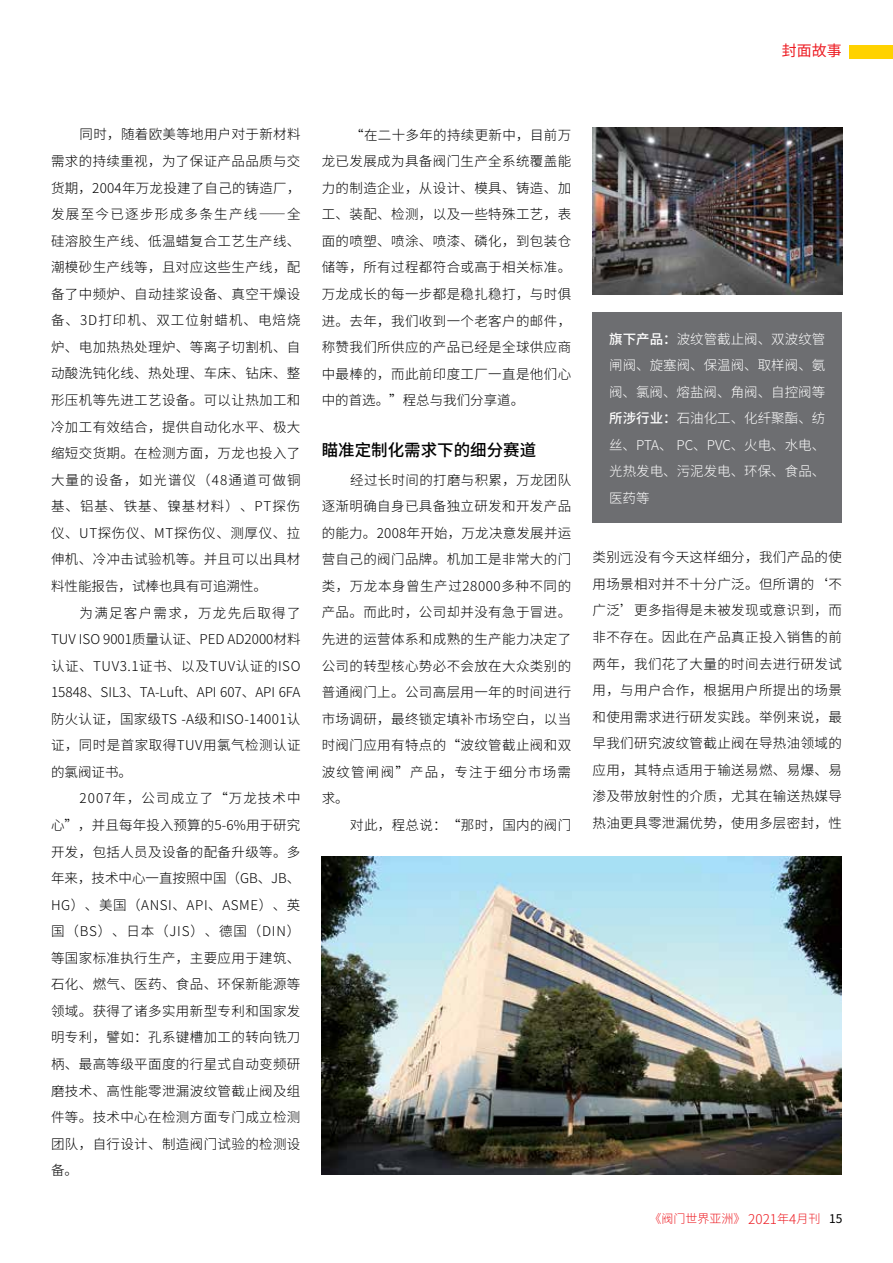
<style>
.page{position:relative;width:893px;height:1263px;background:#fff}
.page>*{position:absolute;margin:0;border:0;box-sizing:border-box;transform-origin:0 0}
.t1{font:500 16.5px "Source Han Sans CN";color:#000}
.t2{font:15px "Source Han Sans CN";color:#ed1c23}
.t3{font:300 13.5px/26.5px "Source Han Sans CN";letter-spacing:.03em;color:#000;text-align:justify}
.t4{font:300 13.5px/26.5px "Source Han Sans CN";color:#fff;text-align:justify}
.t5{font:300 13.5px "Source Han Sans CN";color:#000}
.t6{font:300 13.5px "Source Han Sans CN";letter-spacing:.075em;color:#000}
.t7{font:300 13.5px "Source Han Sans CN";letter-spacing:.1em;color:#000}
.t8{font:300 13.5px "Source Han Sans CN";letter-spacing:.06em;color:#000}
.t9{font:300 13.5px "Source Han Sans CN";letter-spacing:.01em;color:#000}
.t10{font:300 13.5px "Source Han Sans CN";letter-spacing:.085em;color:#000}
.t11{font:300 13.5px "Source Han Sans CN";letter-spacing:.09em;color:#000}
.t12{font:300 12px "Source Han Sans CN";color:#ed1c23}
.s1{font-weight:500}
.s2{font-size:13.5px}
.s3{font-weight:400;color:#000}
</style>
<div class="page">
<div style="left:593px;top:312px;width:249px;height:211px;background:#6d6e71"></div>
<div style="left:849px;top:45px;width:44px;height:14px;background:#ffd200"></div>
<img style="left:322px;top:857px;width:520px;height:318px">
<img style="left:592px;top:128px;width:251px;height:166px">
<p class="t2" style="left:782px;top:43px;width:61px">封面故事</p>
<p class="t3" style="left:80px;top:122px;width:222px">同时，随着欧美等地用户对于新材料</p>
<p class="t3" style="left:51px;top:148px;width:251px">需求的持续重视，为了保证产品品质与交</p>
<p class="t3" style="left:51px;top:175px;width:251px">货期，2004年万龙投建了自己的铸造厂，</p>
<p class="t7" style="left:51px;top:207px;width:251px">发展至今已逐步形成多条生产线——全</p>
<p class="t3" style="left:51px;top:228px;width:251px">硅溶胶生产线、低温蜡复合工艺生产线、</p>
<p class="t3" style="left:51px;top:254px;width:251px">潮模砂生产线等，且对应这些生产线，配</p>
<p class="t3" style="left:51px;top:281px;width:251px">备了中频炉、自动挂浆设备、真空干燥设</p>
<p class="t6" style="left:51px;top:313px;width:251px">备、3D打印机、双工位射蜡机、电焙烧</p>
<p class="t3" style="left:51px;top:334px;width:251px">炉、电加热热处理炉、等离子切割机、自</p>
<p class="t3" style="left:51px;top:360px;width:251px">动酸洗钝化线、热处理、车床、钻床、整</p>
<p class="t3" style="left:51px;top:387px;width:251px">形压机等先进工艺设备。可以让热加工和</p>
<p class="t3" style="left:51px;top:414px;width:251px">冷加工有效结合，提供自动化水平、极大</p>
<p class="t3" style="left:51px;top:440px;width:251px">缩短交货期。在检测方面，万龙也投入了</p>
<p class="t10" style="left:51px;top:472px;width:251px">大量的设备，如光谱仪（48通道可做铜</p>
<p class="t6" style="left:51px;top:499px;width:251px">基、铝基、铁基、镍基材料）、PT探伤</p>
<p class="t3" style="left:51px;top:520px;width:251px">仪、UT探伤仪、MT探伤仪、测厚仪、拉</p>
<p class="t3" style="left:51px;top:546px;width:251px">伸机、冷冲击试验机等。并且可以出具材</p>
<p class="t5" style="left:51px;top:578px;width:217px">料性能报告，试棒也具有可追溯性。</p>
<p class="t7" style="left:80px;top:605px;width:223px">为满足客户需求，万龙先后取得了</p>
<p class="t5" style="left:51px;top:631px;width:251px">TUV ISO 9001质量认证、PED AD2000材料</p>
<p class="t3" style="left:51px;top:653px;width:251px">认证、TUV3.1证书、以及TUV认证的ISO</p>
<p class="t5" style="left:51px;top:685px;width:251px">15848、SIL3、TA-Luft、API 607、API 6FA</p>
<p class="t3" style="left:51px;top:706px;width:251px">防火认证，国家级TS -A级和ISO-14001认</p>
<p class="t3" style="left:51px;top:732px;width:251px">证，同时是首家取得TUV用氯气检测认证</p>
<p class="t3" style="left:51px;top:759px;width:82px">的氯阀证书。</p>
<p class="t6" style="left:80px;top:791px;width:223px">2007年，公司成立了“万龙技术中</p>
<p class="t9" style="left:51px;top:817px;width:251px">心”，并且每年投入预算的5-6%用于研究</p>
<p class="t3" style="left:51px;top:838px;width:251px">开发，包括人员及设备的配备升级等。多</p>
<p class="t5" style="left:51px;top:870px;width:251px">年来，技术中心一直按照中国（GB、JB、</p>
<p class="t3" style="left:51px;top:892px;width:251px">HG）、美国（ANSI、API、ASME）、英</p>
<p class="t8" style="left:51px;top:924px;width:251px">国（BS）、日本（JIS）、德国（DIN）</p>
<p class="t3" style="left:51px;top:945px;width:251px">等国家标准执行生产，主要应用于建筑、</p>
<p class="t3" style="left:51px;top:971px;width:251px">石化、燃气、医药、食品、环保新能源等</p>
<p class="t3" style="left:51px;top:998px;width:251px">领域。获得了诸多实用新型专利和国家发</p>
<p class="t3" style="left:51px;top:1024px;width:251px">明专利，譬如：孔系键槽加工的转向铣刀</p>
<p class="t3" style="left:51px;top:1051px;width:251px">柄、最高等级平面度的行星式自动变频研</p>
<p class="t3" style="left:51px;top:1077px;width:251px">磨技术、高性能零泄漏波纹管截止阀及组</p>
<p class="t3" style="left:51px;top:1104px;width:251px">件等。技术中心在检测方面专门成立检测</p>
<p class="t3" style="left:51px;top:1131px;width:251px">团队，自行设计、制造阀门试验的检测设</p>
<p class="t3" style="left:51px;top:1157px;width:28px">备。</p>
<p class="t3" style="left:322px;top:122px;width:251px;text-indent:28px">“在二十多年的持续更新中，目前万龙已发展成为具备阀门生产全系统覆盖能力的制造企业，从设计、模具、铸造、加工、装配、检测，以及一些特殊工艺，表面的喷塑、喷涂、喷漆、磷化，到包装仓储等，所有过程都符合或高于相关标准。万龙成长的每一步都是稳扎稳打，与时俱进。去年，我们收到一个老客户的邮件，称赞我们所供应的产品已经是全球供应商中最棒的，而此前印度工厂一直是他们心中的首选。”程总与我们分享道。</p>
<p class="t1" style="left:322px;top:441px;width:216px">瞄准定制化需求下的细分赛道</p>
<p class="t3" style="left:350px;top:467px;width:222px">经过长时间的打磨与积累，万龙团队</p>
<p class="t3" style="left:322px;top:493px;width:251px">逐渐明确自身已具备独立研发和开发产品</p>
<p class="t3" style="left:322px;top:520px;width:251px">的能力。2008年开始，万龙决意发展并运</p>
<p class="t3" style="left:322px;top:546px;width:251px">营自己的阀门品牌。机加工是非常大的门</p>
<p class="t3" style="left:322px;top:573px;width:251px">类，万龙本身曾生产过28000多种不同的</p>
<p class="t3" style="left:322px;top:599px;width:251px">产品。而此时，公司却并没有急于冒进。</p>
<p class="t3" style="left:322px;top:626px;width:251px">先进的运营体系和成熟的生产能力决定了</p>
<p class="t3" style="left:322px;top:653px;width:251px">公司的转型核心势必不会放在大众类别的</p>
<p class="t3" style="left:322px;top:679px;width:251px">普通阀门上。公司高层用一年的时间进行</p>
<p class="t3" style="left:322px;top:706px;width:251px">市场调研，最终锁定填补市场空白，以当</p>
<p class="t3" style="left:322px;top:732px;width:251px">时阀门应用有特点的“波纹管截止阀和双</p>
<p class="t11" style="left:322px;top:764px;width:251px">波纹管闸阀”产品，专注于细分市场需</p>
<p class="t3" style="left:322px;top:785px;width:28px">求。</p>
<p class="t3" style="left:350px;top:812px;width:222px">对此，程总说：“那时，国内的阀门</p>
<p class="t4" style="left:609px;top:326px;width:218px"><span class="s1">旗下产品：</span>波纹管截止阀、双波纹管闸阀、旋塞阀、保温阀、取样阀、氨阀、氯阀、熔盐阀、角阀、自控阀等<span class="s1">所涉行业：</span>石油化工、化纤聚酯、纺丝、PTA、 PC、PVC、火电、水电、光热发电、污泥发电、环保、食品、医药等</p>
<p class="t3" style="left:592px;top:544px;width:251px">类别远没有今天这样细分，我们产品的使用场景相对并不十分广泛。但所谓的‘不广泛’更多指得是未被发现或意识到，而非不存在。因此在产品真正投入销售的前两年，我们花了大量的时间去进行研发试用，与用户合作，根据用户所提出的场景和使用需求进行研发实践。举例来说，最早我们研究波纹管截止阀在导热油领域的应用，其特点适用于输送易燃、易爆、易渗及带放射性的介质，尤其在输送热媒导热油更具零泄漏优势，使用多层密封，性</p>
<p class="t12" style="left:650px;top:1212px;width:194px">《阀门世界亚洲》 <span class="s2">2021</span>年<span class="s2">4</span>月刊 <span class="s3">15</span></p>
</div>
